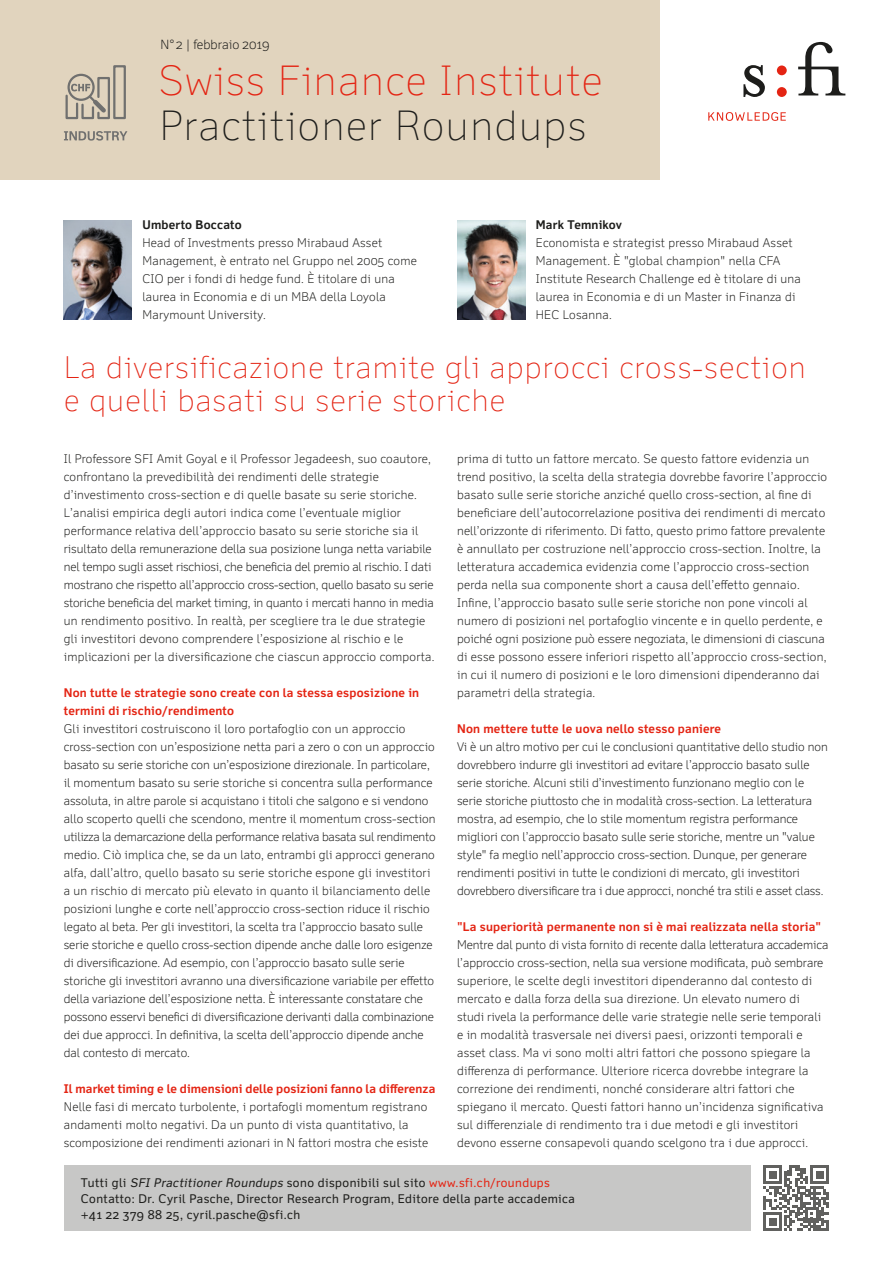
<style>
.page{position:relative;width:893px;height:1263px;background:#fff}
.page>*{position:absolute;margin:0;border:0;box-sizing:border-box;transform-origin:0 0}
.Cover_Title{font:100 40.5px/45px "Felbridge Pro";letter-spacing:.04em;color:#e42413}
.Main_Title{font:100 30px/33px "Felbridge Pro";letter-spacing:.04em;color:#e42413}
.Kolumne{font:300 12.75px "Felbridge Pro";color:#1d1d1b}
.Copy{font:300 12px/18px "Felbridge Pro";letter-spacing:.01em;color:#1d1d1b}
.Subtitle{font:700 12px/18px "Felbridge Pro";letter-spacing:.02em;color:#e42413}
.t1{font:12px/15.8px "Felbridge Pro";letter-spacing:.035em;color:#1d1d1b}
.s1{color:#1d1d1b}
.s2{font-weight:700}
.s3{font-style:italic}
.s4{color:#e42413}
</style>
<div class="page">
<div style="left:777px;top:65px;width:10px;height:10px;background:#e42413;border-radius:50%"></div>
<div style="left:777px;top:87px;width:10px;height:10px;background:#e42413;border-radius:50%"></div>
<svg style="left:743px;top:65px;width:22px;height:32px"></svg>
<svg style="left:798px;top:42px;width:47px;height:53px"></svg>
<svg style="left:708px;top:112px;width:78px;height:9px"></svg>
<div style="left:0;top:0;width:659px;height:179px;background:#e1d4be"></div>
<svg style="left:64px;top:131px;width:63px;height:10px"></svg>
<div style="left:113px;top:65px;width:13px;height:54px;border:2px solid #70706f"></div>
<div style="left:67px;top:74px;width:28px;height:27px;border:2px solid #70706f;border-radius:50%"></div>
<svg style="left:65px;top:76px;width:45px;height:44px"></svg>
<img style="left:64px;top:221px;width:68px;height:98px">
<img style="left:457px;top:221px;width:68px;height:98px">
<div style="left:64px;top:1165px;width:686px;height:66px;background:#c7c7c6"></div>
<svg style="left:763px;top:1165px;width:66px;height:66px"></svg>
<p class="Kolumne" style="left:161px;top:37px;width:110px">N°2 | febbraio 2019</p>
<p class="Cover_Title" style="left:159px;top:58px;width:445px">Swiss Finance Institute<br><span class="s1">Practitioner Roundups</span></p>
<p class="Copy" style="left:142px;top:216px;width:276px"><span class="s2">Umberto Boccato<br></span>Head of Investments presso Mirabaud Asset Management, è entrato nel Gruppo nel 2005 come CIO per i fondi di hedge fund. È titolare di una laurea in Economia e di un MBA della Loyola Marymount University.</p>
<p class="Copy" style="left:536px;top:216px;width:267px"><span class="s2">Mark Temnikov<br></span>Economista e strategist presso Mirabaud Asset Management. È "global champion" nella CFA Institute Research Challenge ed è titolare di una laurea in Economia e di un Master in Finanza di HEC Losanna.</p>
<p class="Main_Title" style="left:64px;top:351px;width:743px">La diversificazione tramite gli approcci cross-section e quelli basati su serie storiche</p>
<p class="Copy" style="left:64px;top:450px;width:372px">Il Professore SFI Amit Goyal e il Professor Jegadeesh, suo coautore, confrontano la prevedibilità dei rendimenti delle strategie d’investimento cross-section e di quelle basate su serie storiche.<br>L’analisi empirica degli autori indica come l’eventuale miglior performance relativa dell’approccio basato su serie storiche sia il risultato della remunerazione della sua posizione lunga netta variabile nel tempo sugli asset rischiosi, che beneficia del premio al rischio. I dati mostrano che rispetto all’approccio cross-section, quello basato su serie storiche beneficia del market timing, in quanto i mercati hanno in media un rendimento positivo. In realtà, per scegliere tra le due strategie gli investitori devono comprendere l’esposizione al rischio e le implicazioni per la diversificazione che ciascun approccio comporta.</p>
<p class="Subtitle" style="left:64px;top:684px;width:357px">Non tutte le strategie sono create con la stessa esposizione in termini di rischio/rendimento</p>
<p class="Copy" style="left:64px;top:720px;width:373px">Gli investitori costruiscono il loro portafoglio con un approccio cross-section con un’esposizione netta pari a zero o con un approccio basato su serie storiche con un’esposizione direzionale. In particolare, il momentum basato su serie storiche si concentra sulla performance assoluta, in altre parole si acquistano i titoli che salgono e si vendono allo scoperto quelli che scendono, mentre il momentum cross-section utilizza la demarcazione della performance relativa basata sul rendimento medio. Ciò implica che, se da un lato, entrambi gli approcci generano alfa, dall’altro, quello basato su serie storiche espone gli investitori a un rischio di mercato più elevato in quanto il bilanciamento delle posizioni lunghe e corte nell’approccio cross-section riduce il rischio legato al beta. Per gli investitori, la scelta tra l’approccio basato sulle serie storiche e quello cross-section dipende anche dalle loro esigenze di diversificazione. Ad esempio, con l’approccio basato sulle serie storiche gli investitori avranno una diversificazione variabile per effetto della variazione dell’esposizione netta. È interessante constatare che possono esservi benefici di diversificazione derivanti dalla combinazione dei due approcci. In definitiva, la scelta dell’approccio dipende anche dal contesto di mercato.</p>
<p class="Subtitle" style="left:64px;top:1080px;width:373px">Il market timing e le dimensioni delle posizioni fanno la differenza</p>
<p class="Copy" style="left:64px;top:1098px;width:366px">Nelle fasi di mercato turbolente, i portafogli momentum registrano andamenti molto negativi. Da un punto di vista quantitativo, la scomposizione dei rendimenti azionari in N fattori mostra che esiste</p>
<p class="Copy" style="left:457px;top:450px;width:372px">prima di tutto un fattore mercato. Se questo fattore evidenzia un trend positivo, la scelta della strategia dovrebbe favorire l’approccio basato sulle serie storiche anziché quello cross-section, al fine di beneficiare dell’autocorrelazione positiva dei rendimenti di mercato nell’orizzonte di riferimento. Di fatto, questo primo fattore prevalente è annullato per costruzione nell’approccio cross-section. Inoltre, la letteratura accademica evidenzia come l’approccio cross-section perda nella sua componente short a causa dell’effetto gennaio.<br>Infine, l’approccio basato sulle serie storiche non pone vincoli al numero di posizioni nel portafoglio vincente e in quello perdente, e poiché ogni posizione può essere negoziata, le dimensioni di ciascuna di esse possono essere inferiori rispetto all’approccio cross-section, in cui il numero di posizioni e le loro dimensioni dipenderanno dai parametri della strategia.</p>
<p class="Subtitle" style="left:457px;top:720px;width:266px">Non mettere tutte le uova nello stesso paniere</p>
<p class="Copy" style="left:457px;top:738px;width:372px">Vi è un altro motivo per cui le conclusioni quantitative dello studio non dovrebbero indurre gli investitori ad evitare l’approccio basato sulle serie storiche. Alcuni stili d’investimento funzionano meglio con le serie storiche piuttosto che in modalità cross-section. La letteratura mostra, ad esempio, che lo stile momentum registra performance migliori con l’approccio basato sulle serie storiche, mentre un "value style" fa meglio nell’approccio cross-section. Dunque, per generare rendimenti positivi in tutte le condizioni di mercato, gli investitori dovrebbero diversificare tra i due approcci, nonché tra stili e asset class.</p>
<p class="Subtitle" style="left:457px;top:918px;width:365px">"La superiorità permanente non si è mai realizzata nella storia"</p>
<p class="Copy" style="left:457px;top:936px;width:373px">Mentre dal punto di vista fornito di recente dalla letteratura accademica l’approccio cross-section, nella sua versione modificata, può sembrare superiore, le scelte degli investitori dipenderanno dal contesto di mercato e dalla forza della sua direzione. Un elevato numero di studi rivela la performance delle varie strategie nelle serie temporali e in modalità trasversale nei diversi paesi, orizzonti temporali e asset class. Ma vi sono molti altri fattori che possono spiegare la differenza di performance. Ulteriore ricerca dovrebbe integrare la correzione dei rendimenti, nonché considerare altri fattori che spiegano il mercato. Questi fattori hanno un’incidenza significativa sul differenziale di rendimento tra i due metodi e gli investitori devono esserne consapevoli quando scelgono tra i due approcci.</p>
<p class="t1" style="left:81px;top:1175px;width:495px">Tutti gli <span class="s3">SFI Practitioner Roundups</span> sono disponibili sul sito <span class="s4">www.sfi.ch/roundups<br></span>Contatto: Dr. Cyril Pasche, Director Research Program, Editore della parte accademica +41 22 379 88 25, cyril.pasche@sfi.ch</p>
</div>
